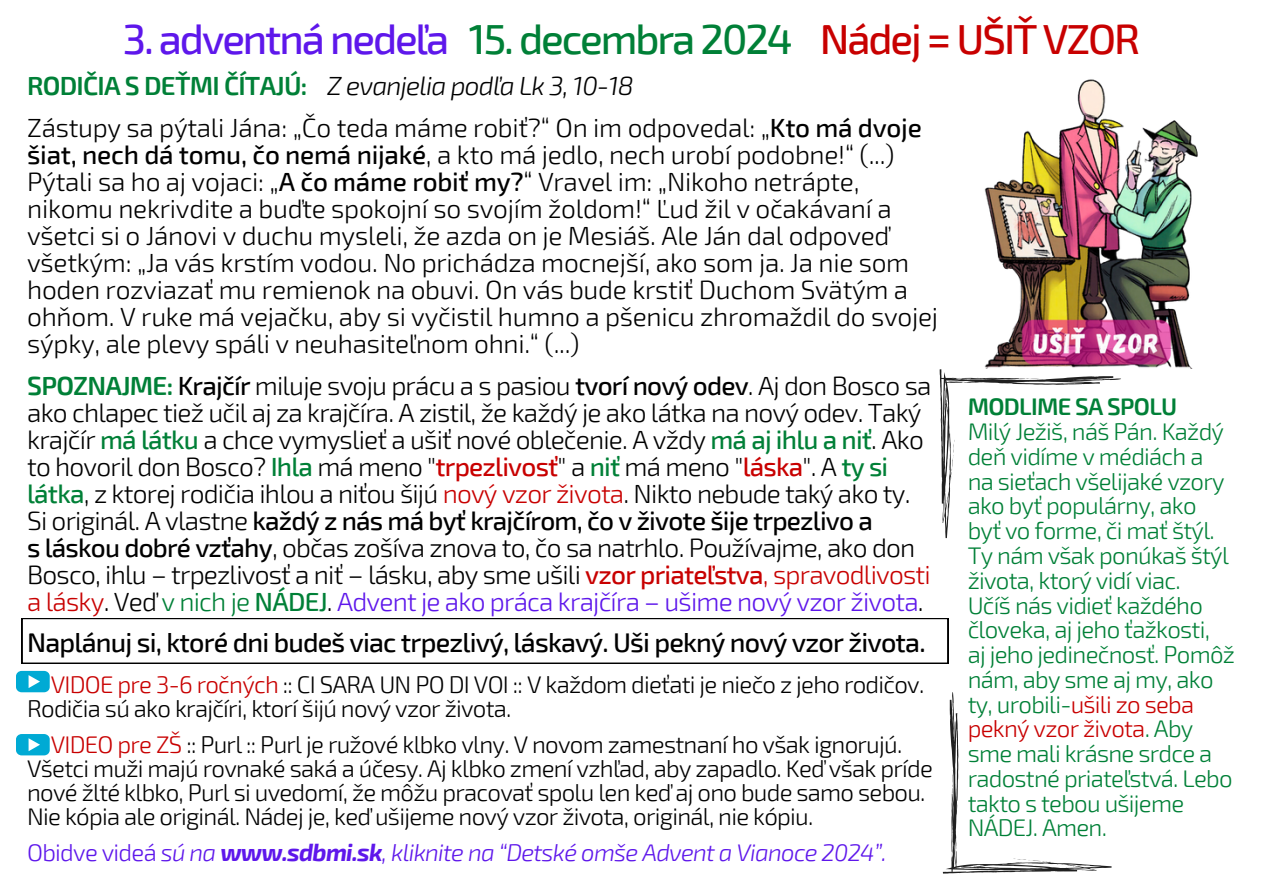
<style>
.page{position:relative;width:1263px;height:894px;background:#fff}
.page>*{position:absolute;margin:0;border:0;box-sizing:border-box;transform-origin:0 0}
.t1{font:500 42px "Exo 2";letter-spacing:-.05em;color:#5e17eb}
.t2{font:500 27px "Exo 2";letter-spacing:-.03em;color:#000}
.t3{font:300 26.25px/27px "Exo 2";letter-spacing:-.03em;color:#000}
.t4{font:300 26.25px/27px "Exo 2";letter-spacing:-.01em;color:#000}
.t5{font:italic 300 26.25px "Exo 2";letter-spacing:-.03em;color:#000}
.t6{font:300 24px/24px "Exo 2";letter-spacing:-.03em;color:#000}
.t7{font:300 24px/24.8px "Exo 2";letter-spacing:-.03em;color:#008037}
.t8{font:italic 300 24px "Exo 2";letter-spacing:-.03em;color:#5e17eb}
.t9{font:600 24px "Exo 2";letter-spacing:-.03em;color:#008037}
.s1{color:#008037}
.s2{color:#c80000}
.s3{font-weight:600;font-style:normal;color:#008037}
.s4{font-weight:500}
.s5{font-weight:600;color:#008037}
.s6{font-weight:500;color:#008037}
.s7{font-weight:500;color:#c80000}
.s8{color:#5e17eb}
.s9{font-style:normal}
.s10{font-weight:700}
</style>
<div class="page">
<svg style="left:940px;top:369px;width:181px;height:169px"></svg>
<svg style="left:943px;top:692px;width:168px;height:181px"></svg>
<svg style="left:22px;top:618px;width:926px;height:45px"></svg>
<svg style="left:16px;top:734px;width:34px;height:21px"></svg>
<img style="left:984px;top:79px;width:214px;height:290px">
<svg style="left:16px;top:670px;width:34px;height:22px"></svg>
<h2 class="t1" style="left:123px;top:12px;width:1019px">3. adventná nedeľa <span class="s1">15. decembra 2024</span> <span class="s2">Nádej = UŠIŤ VZOR</span></h2>
<h1 class="t5" style="left:27px;top:69px;width:608px"><span class="s3">RODIČIA S DEŤMI ČÍTAJÚ:</span> Z evanjelia podľa Lk 3, 10-18</h1>
<p class="t4" style="left:27px;top:113px;width:912px">Zástupy sa pýtali Jána: „Čo teda máme robiť?“ On im odpovedal: „<span class="s4">Kto má dvoje šiat, nech dá tomu, čo nemá nijaké</span>, a kto má jedlo, nech urobí podobne!“ (...)<br>Pýtali sa ho aj vojaci: „<span class="s4">A čo máme robiť my?</span>“ Vravel im: „Nikoho netrápte, nikomu nekrivdite a buďte spokojní so svojím žoldom!“ Ľud žil v očakávaní a všetci si o Jánovi v duchu mysleli, že azda on je Mesiáš. Ale Ján dal odpoveď všetkým: „Ja vás krstím vodou. No prichádza mocnejší, ako som ja. Ja nie som hoden rozviazať mu remienok na obuvi. On vás bude krstiť Duchom Svätým a ohňom. V ruke má vejačku, aby si vyčistil humno a pšenicu zhromaždil do svojej sýpky, ale plevy spáli v neuhasiteľnom ohni.“ (...)</p>
<h3 class="t3" style="left:27px;top:370px;width:906px"><span class="s5">SPOZNAJME:</span> <span class="s4">Krajčír</span> miluje svoju prácu a s pasiou <span class="s4">tvorí nový odev</span>. Aj don Bosco sa ako chlapec tiež učil aj za krajčíra. A zistil, že každý je ako látka na nový odev. Taký krajčír <span class="s6">má látku</span> a chce vymyslieť a ušiť nové oblečenie. A vždy <span class="s6">má aj ihlu a niť</span>. Ako to hovoril don Bosco? <span class="s6">Ihla</span> má meno "<span class="s7">trpezlivosť</span>" a <span class="s6">niť</span> má meno "<span class="s7">láska</span>". A <span class="s6">ty si látka</span>, z ktorej rodičia ihlou a niťou šijú <span class="s2">nový vzor života</span>. Nikto nebude taký ako ty.<br>Si originál. A vlastne <span class="s4">každý z nás má byť krajčírom, čo v živote šije trpezlivo a<br>s láskou dobré vzťahy</span>, občas zošíva znova to, čo sa natrhlo. Používajme, ako don Bosco, ihlu – trpezlivosť a niť – lásku, aby sme ušili <span class="s7">vzor priateľstva</span><span class="s2">, spravodlivosti a lásky</span>. Veď <span class="s1">v nich je</span> <span class="s6">NÁDEJ</span>. <span class="s8">Advent je ako práca krajčíra – ušime nový vzor života</span>.</h3>
<p class="t2" style="left:27px;top:624px;width:900px">Naplánuj si, ktoré dni budeš viac trpezlivý, láskavý. Uši pekný nový vzor života.</p>
<p class="t6" style="left:27px;top:671px;width:899px;text-indent:24px"><span class="s2">VIDOE pre 3-6 ročných</span> :: CI SARA UN PO DI VOI :: V každom dieťati je niečo z jeho rodičov.<br>Rodičia sú ako krajčíri, ktorí šijú nový vzor života.</p>
<p class="t6" style="left:27px;top:731px;width:907px;text-indent:24px"><span class="s2">VIDEO pre ZŠ</span> :: Purl :: Purl je ružové klbko vlny. V novom zamestnaní ho však ignorujú.<br>Všetci muži majú rovnaké saká a účesy. Aj klbko zmení vzhľad, aby zapadlo. Keď však príde nové žlté klbko, Purl si uvedomí, že môžu pracovať spolu len keď aj ono bude samo sebou.<br>Nie kópia ale originál. Nádej je, keď ušijeme nový vzor života, originál, nie kópiu.</p>
<p class="t8" style="left:27px;top:836px;width:861px"><span class="s9">Obidve videá</span> sú na <span class="s10">www.sdbmi.sk</span>, kliknite na “Detské omše Advent a Vianoce 2024”.</p>
<h3 class="t9" style="left:968px;top:391px;width:211px">MODLIME SA SPOLU</h3>
<h3 class="t7" style="left:968px;top:418px;width:258px">Milý Ježiš, náš Pán. Každý deň vidíme v médiách a</h3>
<p class="t7" style="left:968px;top:467px;width:259px">na sieťach všelijaké vzory ako byť populárny, ako</p>
<p class="t7" style="left:968px;top:517px;width:263px">byť vo forme, či mať štýl.<br>Ty nám však ponúkaš štýl života, ktorý vidí viac.</p>
<p class="t7" style="left:968px;top:591px;width:244px">Učíš nás vidieť každého človeka, aj jeho ťažkosti,</p>
<p class="t7" style="left:968px;top:641px;width:269px">aj jeho jedinečnosť. Pomôž nám, aby sme aj my, ako ty, urobili-<span class="s2">ušili zo seba pekný vzor života</span>. Aby sme mali krásne srdce a radostné priateľstvá. Lebo takto s tebou ušijeme<br>NÁDEJ. Amen.</p>
</div>
